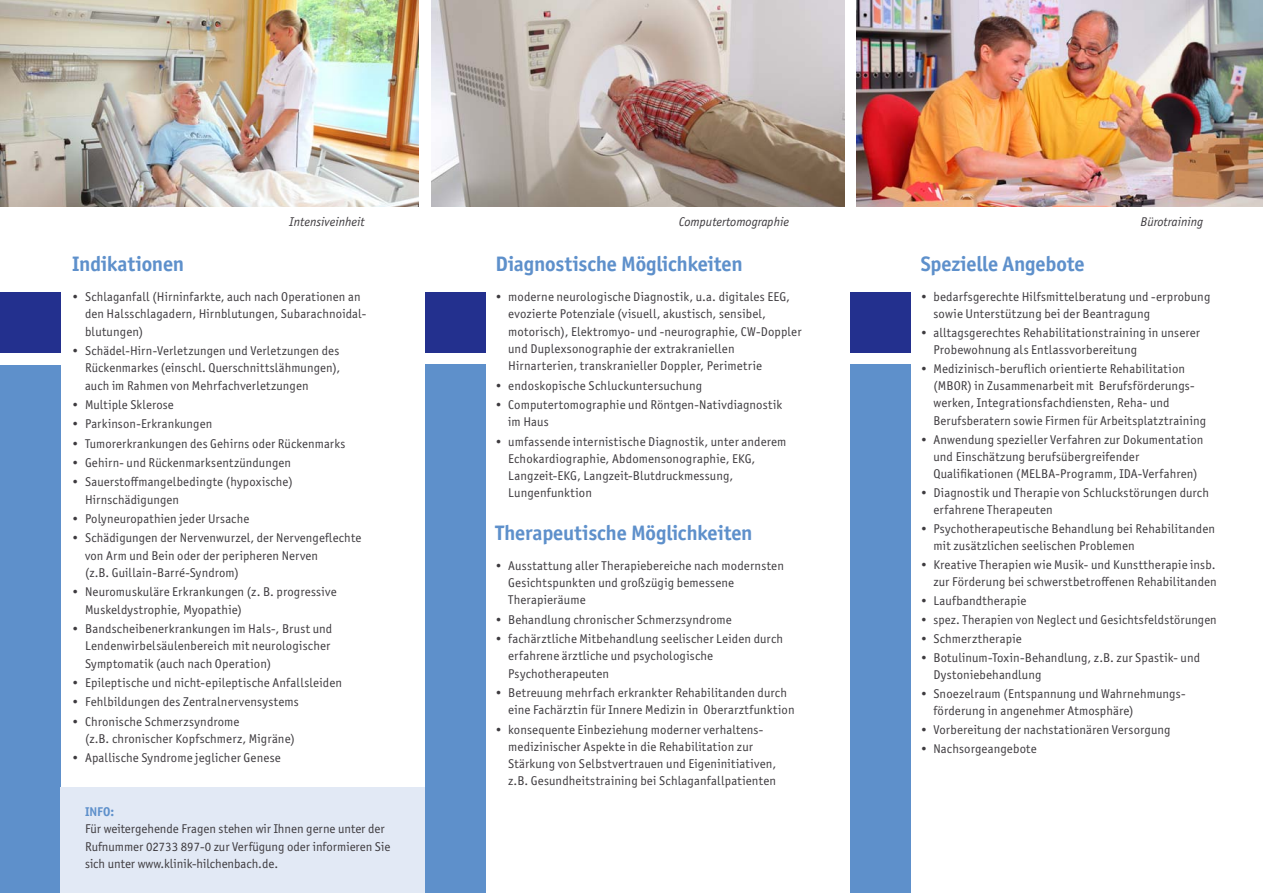
<style>
.page{position:relative;width:1263px;height:893px;background:#fff}
.page>*{position:absolute;margin:0;border:0;box-sizing:border-box;transform-origin:0 0}
.Fly_Große_Headline_b{font:700 21px "Officina Sans ITC Pro";letter-spacing:-.01em;color:#5e90cb}
.Fly_Kleine_Aufzählun{font:12.75px/17.2px "Officina Sans ITC Pro";letter-spacing:.015em;color:#3e3b3f}
.Fly_Fließtext_linksb{font:12.75px/17.2px "Officina Sans ITC Pro";color:#3e3b3f}
.Fly_Fließtext_linksb-2{font:italic 12.75px "Officina Sans";color:#3e3b3f}
.Fly_Kleine_Headline{font:700 12.75px "Officina Sans ITC Pro";color:#5e90cb}
</style>
<div class="page">
<div style="left:0;top:292px;width:60px;height:60px;background:#23308e"></div>
<div style="left:0;top:365px;width:60px;height:528px;background:#5e90cb"></div>
<div style="left:60px;top:788px;width:365px;height:105px;background:#e2e9f5"></div>
<img style="left:0;top:0;width:419px;height:206px">
<img style="left:857px;top:0;width:406px;height:206px">
<img style="left:432px;top:0;width:412px;height:206px">
<div style="left:850px;top:292px;width:61px;height:60px;background:#23308e"></div>
<div style="left:425px;top:292px;width:60px;height:60px;background:#23308e"></div>
<div style="left:850px;top:365px;width:61px;height:528px;background:#5e90cb"></div>
<div style="left:425px;top:365px;width:60px;height:528px;background:#5e90cb"></div>
<p class="Fly_Fließtext_linksb-2" style="left:289px;top:214px;width:77px">Intensiveinheit</p>
<p class="Fly_Fließtext_linksb-2" style="left:679px;top:214px;width:112px">Computertomographie</p>
<p class="Fly_Fließtext_linksb-2" style="left:1140px;top:214px;width:64px">Bürotraining</p>
<p class="Fly_Große_Headline_b" style="left:72px;top:251px;width:113px">Indikationen</p>
<p class="Fly_Kleine_Aufzählun" style="left:85px;top:288px;width:282px;text-indent:-13px">• Schlaganfall (Hirninfarkte, auch nach Operationen an den Halsschlagadern, Hirnblutungen, Subarachnoidal&shy;blutungen)</p>
<p class="Fly_Kleine_Aufzählun" style="left:85px;top:342px;width:257px;text-align:justify;text-indent:-13px">• Schädel-Hirn-Verletzungen und Verletzungen des Rückenmarkes (einschl. Querschnittslähmungen), auch im Rahmen von Mehrfachverletzungen</p>
<p class="Fly_Kleine_Aufzählun" style="left:72px;top:396px;width:103px">• Multiple Sklerose</p>
<p class="Fly_Kleine_Aufzählun" style="left:72px;top:415px;width:142px">• Parkinson-Erkrankungen</p>
<p class="Fly_Kleine_Aufzählun" style="left:72px;top:435px;width:275px">• Tumorerkrankungen des Gehirns oder Rückenmarks</p>
<p class="Fly_Kleine_Aufzählun" style="left:72px;top:454px;width:220px">• Gehirn- und Rückenmarksentzündungen</p>
<p class="Fly_Kleine_Aufzählun" style="left:85px;top:473px;width:209px;text-indent:-13px">• Sauerstoffmangelbedingte (hypoxische)<br>Hirnschädigungen</p>
<p class="Fly_Kleine_Aufzählun" style="left:72px;top:510px;width:178px">• Polyneuropathien jeder Ursache</p>
<p class="Fly_Kleine_Aufzählun" style="left:85px;top:529px;width:278px;text-indent:-13px">• Schädigungen der Nervenwurzel, der Nervengeflechte von Arm und Bein oder der peripheren Nerven<br>(z.B. Guillain-Barré-Syndrom)</p>
<p class="Fly_Kleine_Aufzählun" style="left:85px;top:583px;width:253px;text-indent:-13px">• Neuromuskuläre Erkrankungen (z. B. progressive<br>Muskeldystrophie, Myopathie)</p>
<p class="Fly_Kleine_Aufzählun" style="left:85px;top:620px;width:249px;text-indent:-13px">• Bandscheibenerkrankungen im Hals-, Brust und<br>Lendenwirbelsäulenbereich mit neurologischer<br>Symptomatik (auch nach Operation)</p>
<p class="Fly_Kleine_Aufzählun" style="left:72px;top:674px;width:271px">• Epileptische und nicht-epileptische Anfallsleiden</p>
<p class="Fly_Kleine_Aufzählun" style="left:72px;top:693px;width:228px">• Fehlbildungen des Zentralnervensystems</p>
<p class="Fly_Kleine_Aufzählun" style="left:85px;top:713px;width:211px;text-indent:-13px">• Chronische Schmerzsyndrome<br>(z.B. chronischer Kopfschmerz, Migräne)</p>
<p class="Fly_Kleine_Aufzählun" style="left:72px;top:749px;width:210px">• Apallische Syndrome jeglicher Genese</p>
<p class="Fly_Kleine_Headline" style="left:85px;top:804px;width:31px">INFO:</p>
<p class="Fly_Fließtext_linksb" style="left:85px;top:820px;width:307px">Für weitergehende Fragen stehen wir Ihnen gerne unter der<br>Rufnummer 02733 897-0 zur Verfügung oder informieren Sie sich unter www.klinik-hilchenbach.de.</p>
<p class="Fly_Große_Headline_b" style="left:495px;top:251px;width:249px">Diagnostische Möglichkeiten</p>
<p class="Fly_Kleine_Aufzählun" style="left:508px;top:288px;width:295px;text-indent:-13px">• moderne neurologische Diagnostik, u.a. digitales EEG, evozierte Potenziale (visuell, akustisch, sensibel, motorisch), Elektromyo- und -neurographie, CW-Doppler und Duplexsonographie der extrakraniellen Hirnarterien, transkranieller Doppler, Perimetrie</p>
<p class="Fly_Kleine_Aufzählun" style="left:495px;top:377px;width:208px">• endoskopische Schluckuntersuchung</p>
<p class="Fly_Kleine_Aufzählun" style="left:508px;top:396px;width:275px;text-indent:-13px">• Computertomographie und Röntgen-Nativdiagnostik im Haus</p>
<p class="Fly_Kleine_Aufzählun" style="left:508px;top:433px;width:280px;text-indent:-13px">• umfassende internistische Diagnostik, unter anderem Echokardiographie, Abdomensonographie, EKG, Langzeit-EKG, Langzeit-Blutdruckmessung, Lungenfunktion</p>
<p class="Fly_Große_Headline_b" style="left:495px;top:520px;width:259px">Therapeutische Möglichkeiten</p>
<p class="Fly_Kleine_Aufzählun" style="left:508px;top:557px;width:277px;text-indent:-13px">• Ausstattung aller Therapiebereiche nach modernsten<br>Gesichtspunkten und großzügig bemessene<br>Therapieräume</p>
<p class="Fly_Kleine_Aufzählun" style="left:495px;top:611px;width:238px">• Behandlung chronischer Schmerzsyndrome</p>
<p class="Fly_Kleine_Aufzählun" style="left:508px;top:630px;width:276px;text-indent:-13px">• fachärztliche Mitbehandlung seelischer Leiden durch erfahrene ärztliche und psychologische<br>Psychotherapeuten</p>
<p class="Fly_Kleine_Aufzählun" style="left:508px;top:684px;width:288px;text-indent:-13px">• Betreuung mehrfach erkrankter Rehabilitanden durch eine Fachärztin für Innere Medizin in Oberarztfunktion</p>
<p class="Fly_Kleine_Aufzählun" style="left:508px;top:721px;width:269px;text-indent:-13px">• konsequente Einbeziehung moderner verhaltens&shy;medizinischer Aspekte in die Rehabilitation zur Stärkung von Selbstvertrauen und Eigeninitiativen, z.B. Gesundheitstraining bei Schlaganfallpatienten</p>
<p class="Fly_Große_Headline_b" style="left:921px;top:251px;width:165px">Spezielle Angebote</p>
<p class="Fly_Kleine_Aufzählun" style="left:933px;top:288px;width:278px;text-indent:-13px">• bedarfsgerechte Hilfsmittelberatung und -erprobung sowie Unterstützung bei der Beantragung</p>
<p class="Fly_Kleine_Aufzählun" style="left:933px;top:324px;width:268px;text-indent:-13px">• alltagsgerechtes Rehabilitationstraining in unserer<br>Probewohnung als Entlassvorbereitung</p>
<p class="Fly_Kleine_Aufzählun" style="left:933px;top:360px;width:274px;text-indent:-13px">• Medizinisch-beruflich orientierte Rehabilitation (MBOR) in Zusammenarbeit mit Berufsförderungs&shy;werken, Integrationsfachdiensten, Reha- und Berufsberatern sowie Firmen für Arbeitsplatztraining</p>
<p class="Fly_Kleine_Aufzählun" style="left:933px;top:431px;width:272px;text-indent:-13px">• Anwendung spezieller Verfahren zur Dokumentation und Einschätzung berufsübergreifender<br>Qualifikationen (MELBA-Programm, IDA-Verfahren)</p>
<p class="Fly_Kleine_Aufzählun" style="left:933px;top:484px;width:277px;text-indent:-13px">• Diagnostik und Therapie von Schluckstörungen durch erfahrene Therapeuten</p>
<p class="Fly_Kleine_Aufzählun" style="left:933px;top:520px;width:283px;text-indent:-13px">• Psychotherapeutische Behandlung bei Rehabilitanden mit zusätzlichen seelischen Problemen</p>
<p class="Fly_Kleine_Aufzählun" style="left:921px;top:556px;width:298px;text-align:right">• Kreative Therapien wie Musik- und Kunsttherapie insb. zur Förderung bei schwerstbetroffenen Rehabilitanden</p>
<p class="Fly_Kleine_Aufzählun" style="left:921px;top:592px;width:107px">• Laufbandtherapie</p>
<p class="Fly_Kleine_Aufzählun" style="left:921px;top:611px;width:298px">• spez. Therapien von Neglect und Gesichtsfeldstörungen</p>
<p class="Fly_Kleine_Aufzählun" style="left:921px;top:630px;width:103px">• Schmerztherapie</p>
<p class="Fly_Kleine_Aufzählun" style="left:933px;top:649px;width:268px;text-indent:-13px">• Botulinum-Toxin-Behandlung, z.B. zur Spastik- und<br>Dystoniebehandlung</p>
<p class="Fly_Kleine_Aufzählun" style="left:933px;top:685px;width:253px;text-indent:-13px">• Snoezelraum (Entspannung und Wahrnehmungs&shy;förderung in angenehmer Atmosphäre)</p>
<p class="Fly_Kleine_Aufzählun" style="left:921px;top:721px;width:251px">• Vorbereitung der nachstationären Versorgung</p>
<p class="Fly_Kleine_Aufzählun" style="left:921px;top:740px;width:118px">• Nachsorgeangebote</p>
</div>
